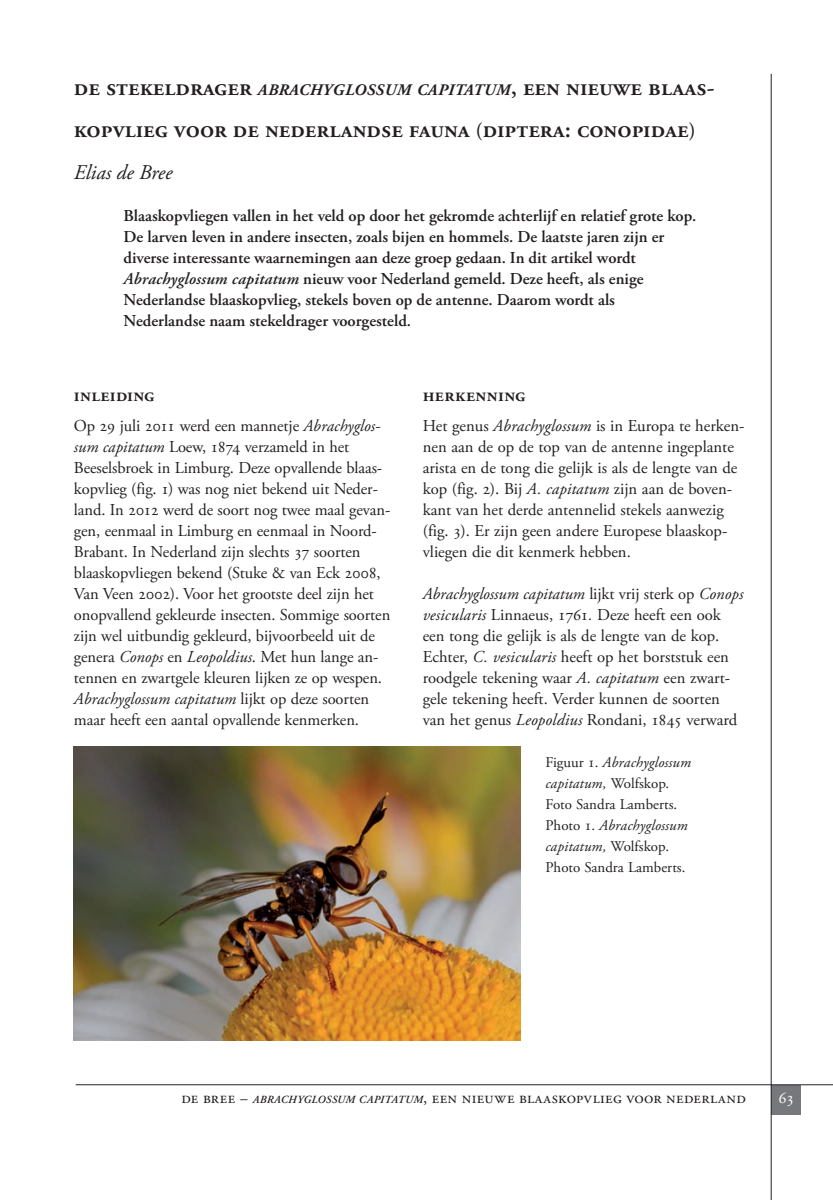
<style>
.page{position:relative;width:833px;height:1200px;background:#fff}
.page>*{position:absolute;margin:0;border:0;box-sizing:border-box;transform-origin:0 0}
.t1{font:600 24.5px/42px "Adobe Garamond Pro";color:#231f20}
.t2{font:italic 21px "Adobe Garamond Pro";color:#231f20}
.t3{font:600 19.25px "Adobe Garamond Pro";letter-spacing:.015em;color:#231f20}
.t4{font:16.62px/21px "Adobe Garamond Pro";letter-spacing:-.005em;color:#231f20}
.t5{font:600 16.62px/21px "Adobe Garamond Pro";letter-spacing:-.005em;color:#231f20}
.t6{font:16.62px "Adobe Garamond Pro";letter-spacing:.02em;color:#231f20}
.t7{font:16.62px "Adobe Garamond Pro";color:#fff}
.t8{font:14.88px/21px "Adobe Garamond Pro";color:#231f20}
.s1{font-weight:700;font-style:italic;font-size:16.1px}
.s2{font-size:21px}
.s3{font-style:italic}
.s4{font-weight:600;font-style:italic;font-size:10.85px}
</style>
<div class="page">
<div style="left:771px;top:1085px;width:30px;height:29px;background:#76787b"></div>
<hr style="left:770px;top:74px;width:1px;height:1125px;background:#231f20">
<hr style="left:76px;top:1084px;width:756px;height:1px;background:#231f20">
<img style="left:74px;top:746px;width:446px;height:294px">
<h1 class="t1" style="left:74px;top:66px;width:642px">de stekeldrager <span class="s1">ABRACHYGLOSSUM CAPITATUM</span>, een nieuwe blaas&shy;kopvlieg voor de nederlandse fauna <span class="s2">(</span>diptera: conopidae<span class="s2">)</span></h1>
<p class="t2" style="left:74px;top:160px;width:100px">Elias de Bree</p>
<p class="t5" style="left:123px;top:205px;width:574px">Blaaskopvliegen vallen in het veld op door het gekromde achterlijf en relatief grote kop.<br>De larven leven in andere insecten, zoals bijen en hommels. De laatste jaren zijn er diverse interessante waarnemingen aan deze groep gedaan. In dit artikel wordt <span class="s3">Abrachyglossum capitatum</span> nieuw voor Nederland gemeld. Deze heeft, als enige Nederlandse blaaskopvlieg, stekels boven op de antenne. Daarom wordt als Nederlandse naam stekeldrager voorgesteld.</p>
<p class="t3" style="left:74px;top:384px;width:82px">inleiding</p>
<p class="t4" style="left:74px;top:416px;width:318px">Op 29 juli 2011 werd een mannetje <span class="s3">Abrachyglos&shy;sum capitatum</span> Loew, 1874 verzameld in het Beeselsbroek in Limburg. Deze opvallende blaas&shy;kopvlieg (fig. 1) was nog niet bekend uit Neder&shy;land. In 2012 werd de soort nog twee maal gevan&shy;gen, eenmaal in Limburg en eenmaal in Noord-Brabant. In Nederland zijn slechts 37 soorten blaaskopvliegen bekend (Stuke &amp; van Eck 2008, Van Veen 2002). Voor het grootste deel zijn het onopvallend gekleurde insecten. Sommige soorten zijn wel uitbundig gekleurd, bijvoorbeeld uit de genera <span class="s3">Conops</span> en <span class="s3">Leopoldius</span>. Met hun lange an&shy;tennen en zwartgele kleuren lijken ze op wespen.<br><span class="s3">Abrachyglossum capitatum</span> lijkt op deze soorten maar heeft een aantal opvallende kenmerken.</p>
<p class="t3" style="left:422px;top:384px;width:104px">herkenning</p>
<p class="t4" style="left:422px;top:416px;width:323px">Het genus <span class="s3">Abrachyglossum</span> is in Europa te herken&shy;nen aan de op de top van de antenne ingeplante arista en de tong die gelijk is als de lengte van de kop (fig. 2). Bij <span class="s3">A. capitatum</span> zijn aan de boven&shy;kant van het derde antennelid stekels aanwezig (fig. 3). Er zijn geen andere Europese blaaskop&shy;vliegen die dit kenmerk hebben.</p>
<p class="t4" style="left:422px;top:584px;width:322px"><span class="s3">Abrachyglossum capitatum</span> lijkt vrij sterk op <span class="s3">Conops vesicularis</span> Linnaeus, 1761<span class="s3">.</span> Deze heeft een ook een tong die gelijk is als de lengte van de kop.<br>Echter, <span class="s3">C. vesicularis</span> heeft op het borststuk een roodgele tekening waar <span class="s3">A. capitatum</span> een zwart&shy;gele tekening heeft. Verder kunnen de soorten van het genus <span class="s3">Leopoldius</span> Rondani, 1845 verward</p>
<p class="t8" style="left:545px;top:752px;width:147px">Figuur 1. <span class="s3">Abrachyglossum capitatum,</span> Wolfskop.<br>Foto Sandra Lamberts.<br>Photo 1. <span class="s3">Abrachyglossum capitatum,</span> Wolfskop.<br>Photo Sandra Lamberts.</p>
<p class="t6" style="left:181px;top:1088px;width:565px">de bree ‒ <span class="s4">ABRACHYGLOSSUM CAPITATUM</span>, een nieuwe blaaskopvlieg voor nederland</p>
<p class="t7" style="left:778px;top:1088px;width:17px">63</p>
</div>
